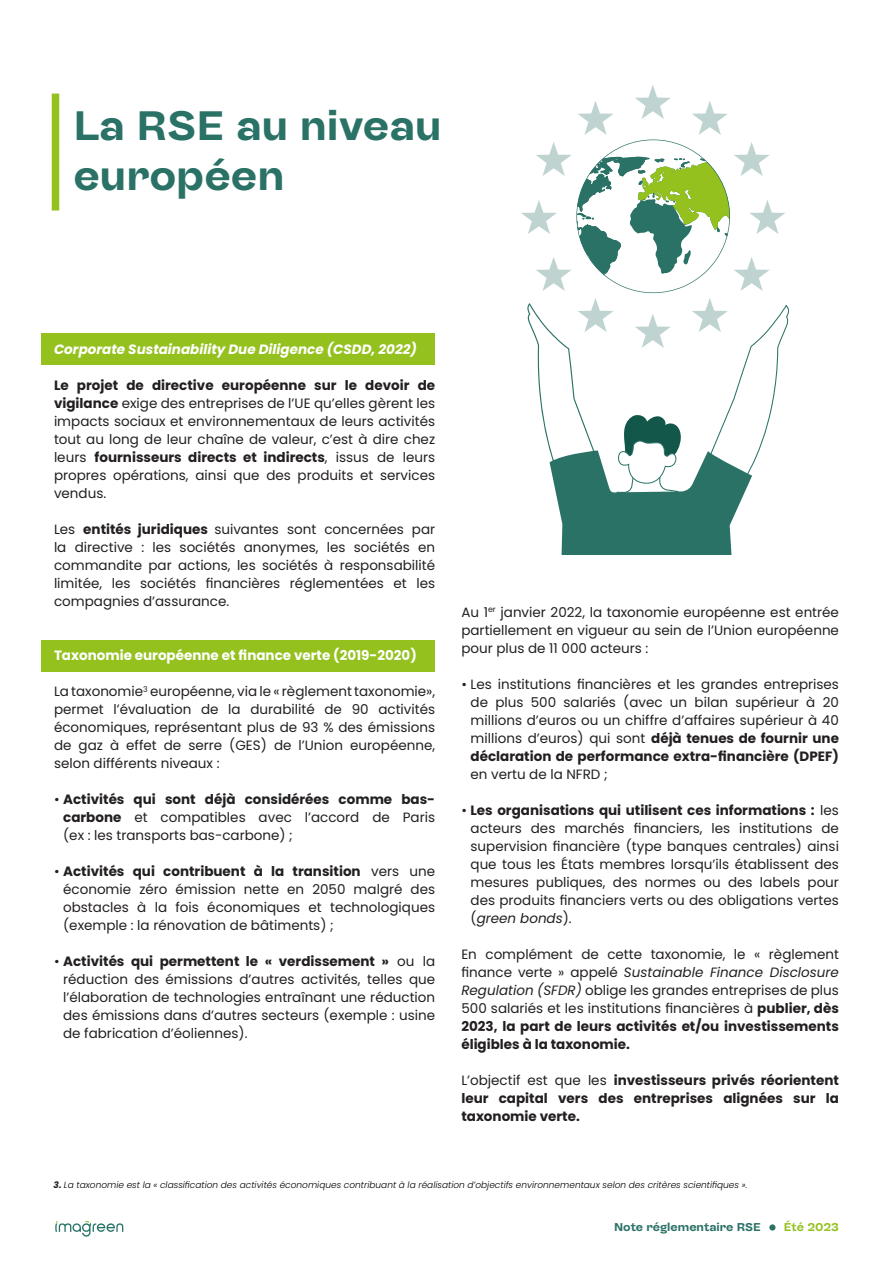
<style>
.page{position:relative;width:893px;height:1263px;background:#fff}
.page>*{position:absolute;margin:0;border:0;box-sizing:border-box;transform-origin:0 0}
.t1{font:700 43.5px/49.5px "Sombra";color:#2a7166}
.t2{font:13.5px/18px "Poppins";color:#231f20;text-align:justify}
.t3{font:700 13.5px/18px "Poppins";color:#231f20;text-align:justify}
.t4{font:italic 700 13.5px "Poppins";color:#fff}
.t5{font:700 13.5px "Poppins";color:#fff}
.t6{font:700 12px "Sombra";color:#2a7166}
.t7{font:700 12px "Sombra";letter-spacing:-.005em;color:#95c11f}
.t8{font:italic 300 9px "Poppins";color:#000001}
.s1{font-weight:700}
.s2{font-style:italic}
.s3{font-weight:400}
.s4{font-weight:700;color:#231f20}
</style>
<div class="page">
<svg style="left:55px;top:1221px;width:68px;height:15px"></svg>
<svg style="left:769px;top:1224px;width:6px;height:6px"></svg>
<div style="left:41px;top:333px;width:393px;height:32px;background:#95c11f"></div>
<div style="left:41px;top:640px;width:393px;height:32px;background:#95c11f"></div>
<div style="left:52px;top:94px;width:7px;height:116px;background:#95c11f"></div>
<svg style="left:521px;top:85px;width:269px;height:470px"></svg>
<h1 class="t1" style="left:73px;top:101px;width:370px">La RSE au niveau européen</h1>
<p class="t4" style="left:54px;top:342px;width:364px">Corporate Sustainability Due Diligence (CSDD, 2022)</p>
<p class="t2" style="left:54px;top:377px;width:383px"><span class="s1">Le projet de directive européenne sur le devoir de vigilance</span> exige des entreprises de l’UE qu’elles gèrent les impacts sociaux et environnementaux de leurs activités tout au long de leur chaîne de valeur, c’est à dire chez leurs <span class="s1">fournisseurs directs et indirects</span>, issus de leurs propres opérations, ainsi que des produits et services vendus.</p>
<p class="t2" style="left:54px;top:521px;width:383px">Les <span class="s1">entités juridiques</span> suivantes sont concernées par la directive : les sociétés anonymes, les sociétés en commandite par actions, les sociétés à responsabilité limitée, les sociétés financières réglementées et les compagnies d’assurance.</p>
<p class="t5" style="left:54px;top:648px;width:364px">Taxonomie européenne et finance verte (2019-2020)</p>
<p class="t2" style="left:54px;top:683px;width:383px">La taxonomie<sup>3</sup> européenne, via le « règlement taxonomie», permet l’évaluation de la durabilité de 90 activités économiques, représentant plus de 93 % des émissions de gaz à effet de serre (GES) de l’Union européenne, selon différents niveaux :</p>
<p class="t2" style="left:63px;top:791px;width:373px;text-indent:-9px">• <span class="s1">Activités qui sont déjà considérées comme bas&shy;carbone</span> et compatibles avec l’accord de Paris (ex : les transports bas-carbone) ;</p>
<p class="t2" style="left:63px;top:863px;width:373px;text-indent:-9px">• <span class="s1">Activités qui contribuent à la transition</span> vers une économie zéro émission nette en 2050 malgré des obstacles à la fois économiques et technologiques (exemple : la rénovation de bâtiments) ;</p>
<p class="t2" style="left:63px;top:953px;width:373px;text-indent:-9px">• <span class="s1">Activités qui permettent le « verdissement »</span> ou la réduction des émissions d’autres activités, telles que l’élaboration de technologies entraînant une réduction des émissions dans d’autres secteurs (exemple : usine de fabrication d’éoliennes).</p>
<p class="t2" style="left:461px;top:603px;width:379px">Au 1<sup>er</sup> janvier 2022, la taxonomie européenne est entrée partiellement en vigueur au sein de l’Union européenne pour plus de 11 000 acteurs :</p>
<p class="t2" style="left:471px;top:675px;width:370px;text-indent:-9px">• Les institutions financières et les grandes entreprises de plus 500 salariés (avec un bilan supérieur à 20 millions d’euros ou un chiffre d’affaires supérieur à 40 millions d’euros) qui sont <span class="s1">déjà tenues de fournir une déclaration de performance extra-financière (DPEF)</span></p>
<p class="t2" style="left:471px;top:765px;width:139px">en vertu de la NFRD ;</p>
<p class="t2" style="left:471px;top:801px;width:370px;text-indent:-9px">• <span class="s1">Les organisations qui utilisent ces informations :</span> les acteurs des marchés financiers, les institutions de supervision financière (type banques centrales) ainsi que tous les États membres lorsqu’ils établissent des mesures publiques, des normes ou des labels pour des produits financiers verts ou des obligations vertes (<span class="s2">green bonds</span>).</p>
<p class="t2" style="left:461px;top:945px;width:379px">En complément de cette taxonomie, le « règlement finance verte » appelé <span class="s2">Sustainable Finance Disclosure Regulation (SFDR)</span> oblige les grandes entreprises de plus 500 salariés et les institutions financières à <span class="s1">publier, dès 2023, la part de leurs activités et/ou investissements éligibles à la taxonomie.</span></p>
<p class="t3" style="left:461px;top:1071px;width:379px"><span class="s3">L’objectif est que les</span> investisseurs privés réorientent leur capital vers des entreprises alignées sur la taxonomie verte.</p>
<p class="t8" style="left:54px;top:1180px;width:695px"><span class="s4">3.</span> La taxonomie est la « classification des activités économiques contribuant à la réalisation d’objectifs environnementaux selon des critères scientifiques ».</p>
<p class="t6" style="left:614px;top:1221px;width:148px">Note réglementaire RSE</p>
<p class="t7" style="left:784px;top:1221px;width:57px">Été 2023</p>
</div>
